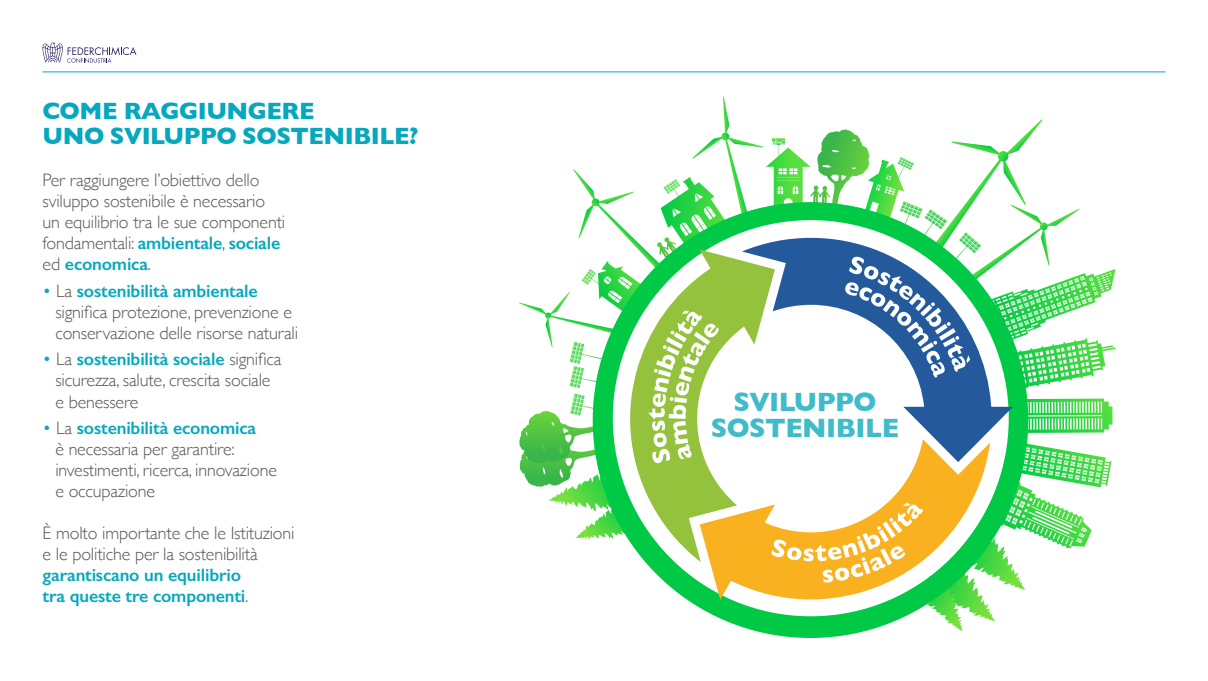
<style>
.page{position:relative;width:1208px;height:681px;background:#fff}
.page>*{position:absolute;margin:0;border:0;box-sizing:border-box;transform-origin:0 0}
.t1{font:700 27px/26.5px "Gill Sans";letter-spacing:-.02em;color:#3fbbc9;text-align:center}
.t2{font:700 24px/25px "Gill Sans";letter-spacing:-.02em;color:#06a8bd}
.t3{font:300 18px/21px "Gill Sans";letter-spacing:-.01em;color:#565656}
.t4{font:600 18px/21px "Gill Sans";letter-spacing:-.01em;color:#06a8bd}
.s1{font-weight:600;color:#06a8bd}
.s2{color:#06a8bd}
.s3{font-weight:300;color:#565656}
</style>
<div class="page">
<svg style="left:42px;top:42px;width:94px;height:21px"></svg>
<svg style="left:686px;top:599px;width:308px;height:21px"></svg>
<svg style="left:593px;top:202px;width:435px;height:435px;fill:#00c945"></svg>
<svg style="left:519px;top:97px;width:596px;height:502px"></svg>
<hr style="left:43px;top:72px;width:1122px;height:1px;background:#06a8bd">
<h2 class="t2" style="left:43px;top:97px;width:377px">COME RAGGIUNGERE<br>UNO SVILUPPO SOSTENIBILE?</h2>
<p class="t3" style="left:43px;top:168px;width:244px">Per raggiungere l’obiettivo dello sviluppo sostenibile è necessario un equilibrio tra le sue componenti fondamentali: <span class="s1">ambientale</span>, <span class="s1">sociale </span>ed <span class="s1">economica</span>.</p>
<p class="t3" style="left:55px;top:279px;width:244px;text-indent:-13px"><span class="s2">•</span> La <span class="s1">sostenibilità ambientale </span>significa protezione, prevenzione e conservazione delle risorse naturali</p>
<p class="t3" style="left:55px;top:348px;width:228px;text-indent:-13px"><span class="s2">•</span> La <span class="s1">sostenibilità sociale</span> significa sicurezza, salute, crescita sociale e benessere</p>
<p class="t3" style="left:55px;top:417px;width:223px;text-indent:-13px"><span class="s2">•</span> La <span class="s1">sostenibilità economica<br></span>è necessaria per garantire: investimenti, ricerca, innovazione e occupazione</p>
<p class="t3" style="left:43px;top:522px;width:253px">È molto importante che le Istituzioni e le politiche per la sostenibilità</p>
<p class="t4" style="left:43px;top:564px;width:207px">garantiscano un equilibrio tra queste tre componenti<span class="s3">.</span></p>
<h1 class="t1" style="left:710px;top:387px;width:190px">SVILUPPO<br>SOSTENIBILE</h1>
</div>
